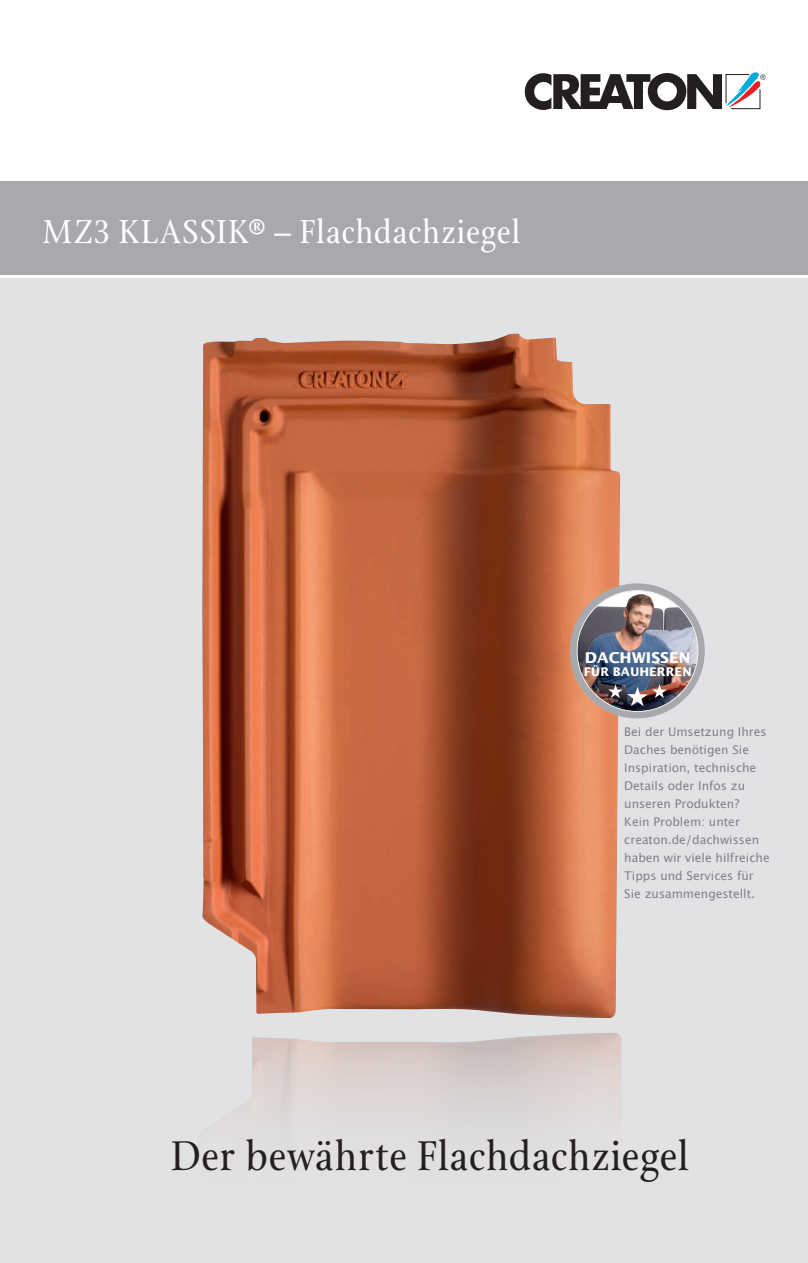
<style>
.page{position:relative;width:808px;height:1263px;background:#fff}
.page>*{position:absolute;margin:0;border:0;box-sizing:border-box;transform-origin:0 0}
.t1{font:45px "Stone Print Std";letter-spacing:.015em;color:#231f20}
.t2{font:36px "Stone Print Std";letter-spacing:.02em;color:#fff}
.t3{font:700 15px "Lucida San";color:#fff}
.t4{font:12px/18px "Lucida San Rom";color:#808285}
.t5{font:700 12px "Lucida San";color:#fff}
</style>
<div class="page">
<div style="left:0;top:181px;width:808px;height:93px;background:#a8a9ad"></div>
<svg style="left:525px;top:72px;width:240px;height:38px"></svg>
<div style="left:0;top:279px;width:808px;height:984px;background:#e1e2e4"></div>
<img style="left:202px;top:334px;width:418px;height:684px">
<img style="left:570px;top:583px;width:135px;height:136px">
<img style="left:577px;top:590px;width:121px;height:122px">
<h2 class="t2" style="left:43px;top:210px;width:479px">MZ3 KLASSIK® – Flachdachziegel</h2>
<p class="t3" style="left:585px;top:647px;width:107px">DACHWISSEN</p>
<p class="t5" style="left:584px;top:664px;width:109px">FÜR BAUHERREN</p>
<p class="t4" style="left:624px;top:723px;width:147px">Bei der Umsetzung Ihres<br>Daches benötigen Sie<br>Inspiration, technische<br>Details oder Infos zu unseren Produkten?<br>Kein Problem: unter creaton.de/dachwissen haben wir viele hilfreiche<br>Tipps und Services für<br>Sie zusammengestellt.</p>
<h1 class="t1" style="left:171px;top:1129px;width:519px">Der bewährte Flachdachziegel</h1>
</div>
